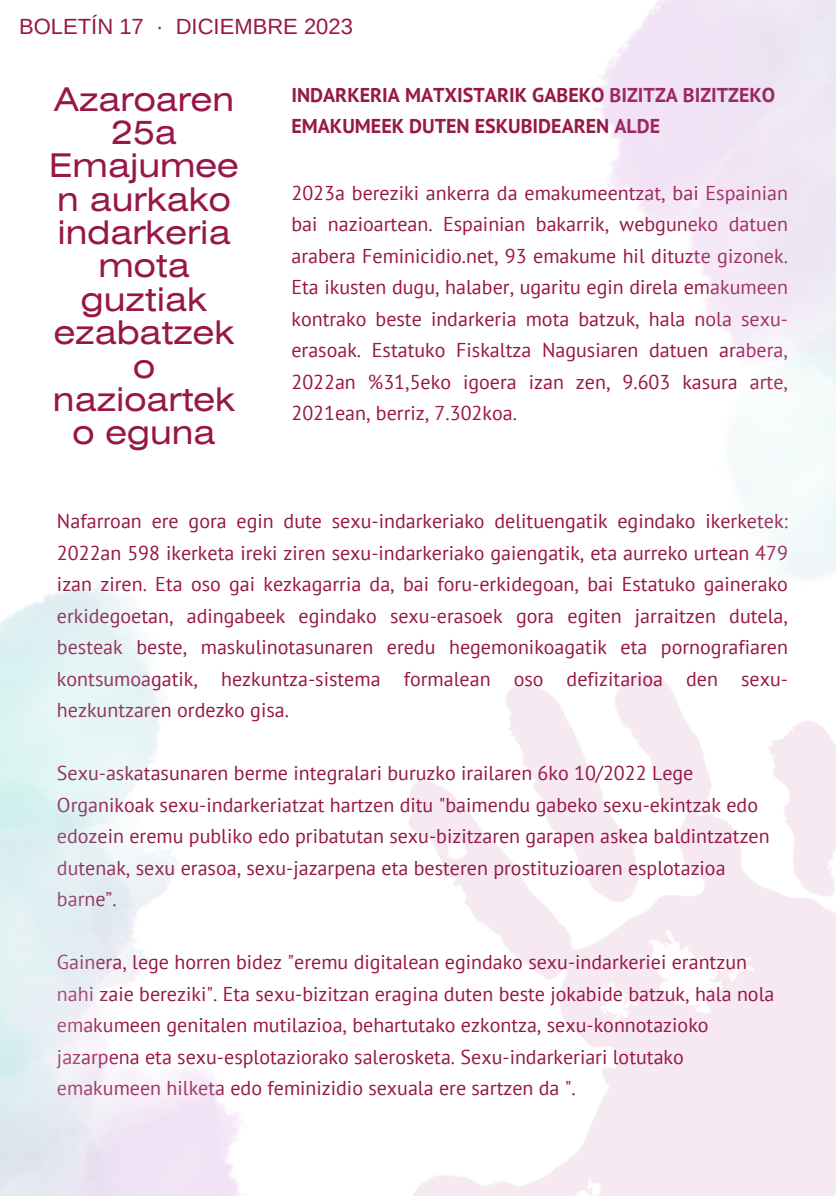
<style>
.page{position:relative;width:836px;height:1196px;background:#fff}
.page>*{position:absolute;margin:0;border:0;box-sizing:border-box;transform-origin:0 0}
.t1{font:32.6px/33.4px "Helios Ext";color:#971748;text-align:center}
.t2{font:22px "Arimo";color:#971748}
.t3{font:20px/31.6px "PT Sans";color:#971748;text-align:justify}
.t4{font:700 20px/31.6px "PT Sans";color:#971748}
</style>
<div class="page">
<h3 class="t2" style="left:19px;top:14px;width:335px">BOLETÍN 17 · DICIEMBRE 2023</h3>
<p class="t1" style="left:49px;top:85px;width:191px">Azaroaren<br>25a<br>Emajumee n aurkako indarkeria mota guztiak ezabatzek o nazioartek o eguna</p>
<h2 class="t4" style="left:291px;top:78px;width:485px">INDARKERIA MATXISTARIK GABEKO BIZITZA BIZITZEKO<br>EMAKUMEEK DUTEN ESKUBIDEAREN ALDE</h2>
<h1 class="t3" style="left:291px;top:176px;width:498px">2023a bereziki ankerra da emakumeentzat, bai Espainian bai nazioartean. Espainian bakarrik, webguneko datuen arabera Feminicidio.net, 93 emakume hil dituzte gizonek.<br>Eta ikusten dugu, halaber, ugaritu egin direla emakumeen kontrako beste indarkeria mota batzuk, hala nola sexu&shy;erasoak. Estatuko Fiskaltza Nagusiaren datuen arabera, 2022an %31,5eko igoera izan zen, 9.603 kasura arte, 2021ean, berriz, 7.302koa.</h1>
<p class="t3" style="left:57px;top:505px;width:732px">Nafarroan ere gora egin dute sexu-indarkeriako delituengatik egindako ikerketek:<br>2022an 598 ikerketa ireki ziren sexu-indarkeriako gaiengatik, eta aurreko urtean 479 izan ziren. Eta oso gai kezkagarria da, bai foru-erkidegoan, bai Estatuko gainerako erkidegoetan, adingabeek egindako sexu-erasoek gora egiten jarraitzen dutela, besteak beste, maskulinotasunaren eredu hegemonikoagatik eta pornografiaren kontsumoagatik, hezkuntza-sistema formalean oso defizitarioa den sexu&shy;hezkuntzaren ordezko gisa.</p>
<p class="t3" style="left:57px;top:757px;width:714px;text-align:left">Sexu-askatasunaren berme integralari buruzko irailaren 6ko 10/2022 Lege Organikoak sexu-indarkeriatzat hartzen ditu "baimendu gabeko sexu-ekintzak edo edozein eremu publiko edo pribatutan sexu-bizitzaren garapen askea baldintzatzen dutenak, sexu erasoa, sexu-jazarpena eta besteren prostituzioaren esplotazioa barne”.</p>
<p class="t3" style="left:57px;top:946px;width:719px;text-align:left">Gainera, lege horren bidez "eremu digitalean egindako sexu-indarkeriei erantzun nahi zaie bereziki". Eta sexu-bizitzan eragina duten beste jokabide batzuk, hala nola emakumeen genitalen mutilazioa, behartutako ezkontza, sexu-konnotazioko jazarpena eta sexu-esplotaziorako salerosketa. Sexu-indarkeriari lotutako emakumeen hilketa edo feminizidio sexuala ere sartzen da ".</p>
</div>
